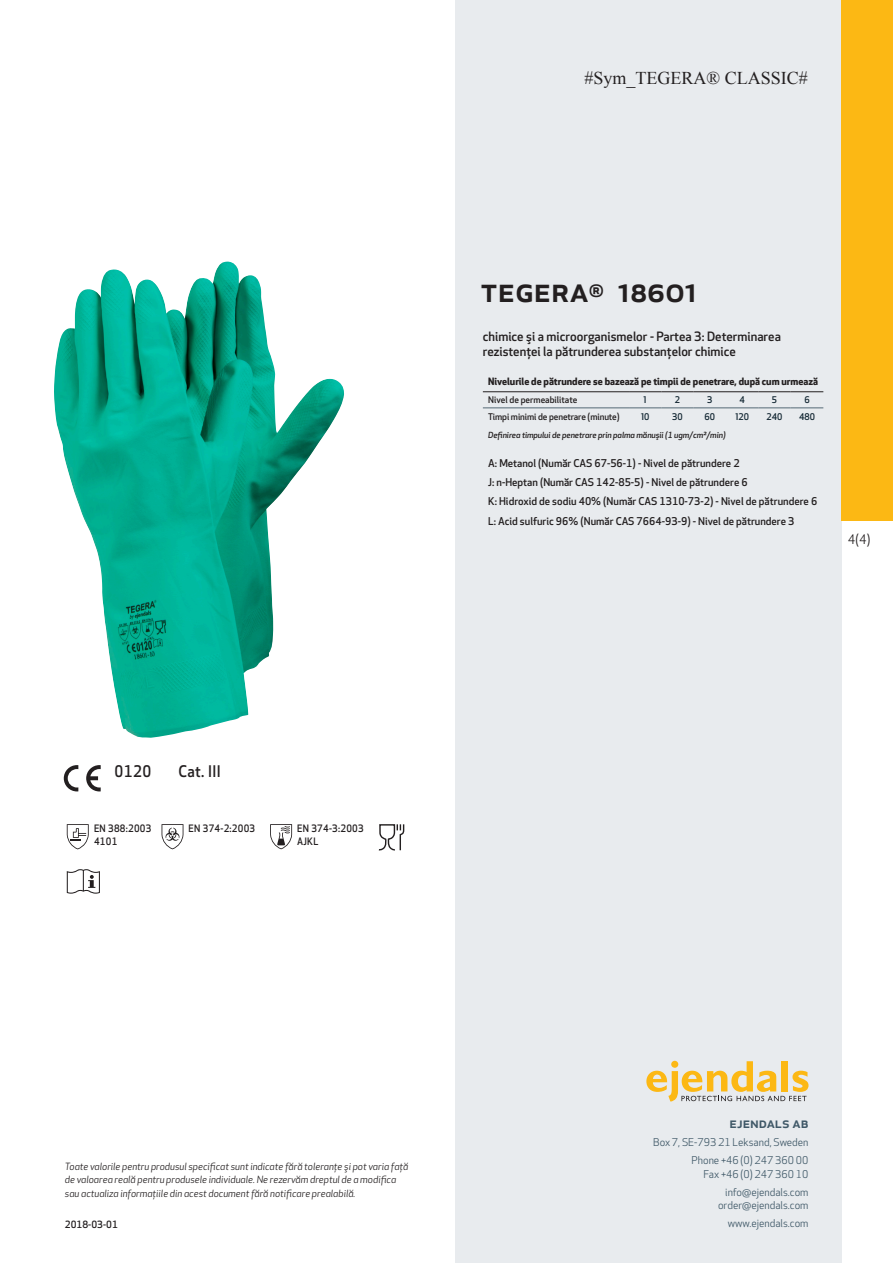
<style>
.page{position:relative;width:893px;height:1263px;background:#fff}
.page>*{position:absolute;margin:0;border:0;box-sizing:border-box;transform-origin:0 0}
.prodname{font:500 34.5px "Apex New";color:#231f20}
.t1{font:18px "Times New Roman";color:#231f20}
.Artikel{font:500 15.6px "Apex New";letter-spacing:.025em;color:#231f20;scale:.95 1}
.t2{font:500 15px "Apex New";color:#405968}
.t3{font:12.75px "Apex New";color:#231f20}
.Compliance_body{font:500 12.6px/15px "Apex New";color:#231f20}
.Artikel-2{font:500 10.5px/19.2px "Apex New";color:#231f20}
.t4{font:10.5px/18px "Apex New";color:#405968;text-align:right}
.Artikel-3{font:500 10.05px/13.2px "Apex New";letter-spacing:.025em;color:#231f20;scale:.95 1}
.Artikel-4{font:700 9.9px "Apex New";letter-spacing:-.005em;color:#231f20}
.t5{font:italic 9.75px/13.5px "Apex New";color:#231f20}
.t6{font:500 9.75px "Apex New";color:#231f20}
.Artikel-5{font:500 9px "Apex New";letter-spacing:-.01em;color:#231f20}
.Artikel-6{font:500 9px "Apex New";color:#122632}
.Artikel-7{font:italic 500 8.25px "Apex New";letter-spacing:-.01em;color:#231f20}
</style>
<div class="page">
<div style="left:455px;top:0;width:387px;height:1263px;background:#e8ebee"></div>
<svg style="left:646px;top:1061px;width:162px;height:40px"></svg>
<svg style="left:86px;top:765px;width:15px;height:26px"></svg>
<svg style="left:64px;top:765px;width:14px;height:26px"></svg>
<svg style="left:67px;top:824px;width:22px;height:25px"></svg>
<svg style="left:162px;top:824px;width:21px;height:25px"></svg>
<svg style="left:270px;top:824px;width:22px;height:25px"></svg>
<svg style="left:379px;top:824px;width:25px;height:26px"></svg>
<svg style="left:67px;top:869px;width:33px;height:25px"></svg>
<hr style="left:483px;top:407px;width:146px;height:1px;background:#556975">
<hr style="left:629px;top:407px;width:32px;height:1px;background:#556975">
<hr style="left:661px;top:407px;width:33px;height:1px;background:#556975">
<hr style="left:694px;top:407px;width:32px;height:1px;background:#556975">
<hr style="left:726px;top:407px;width:32px;height:1px;background:#556975">
<hr style="left:758px;top:407px;width:33px;height:1px;background:#556975">
<hr style="left:791px;top:407px;width:32px;height:1px;background:#556975">
<hr style="left:483px;top:391px;width:146px;height:1px;background:#231f20">
<hr style="left:629px;top:391px;width:32px;height:1px;background:#231f20">
<hr style="left:661px;top:391px;width:33px;height:1px;background:#231f20">
<hr style="left:694px;top:391px;width:32px;height:1px;background:#231f20">
<hr style="left:726px;top:391px;width:32px;height:1px;background:#231f20">
<hr style="left:758px;top:391px;width:33px;height:1px;background:#231f20">
<hr style="left:791px;top:391px;width:32px;height:1px;background:#231f20">
<div style="left:842px;top:0;width:51px;height:520px;background:#fcb814"></div>
<img style="left:54px;top:262px;width:290px;height:476px">
<p class="Artikel" style="left:115px;top:761px;width:40px">0120</p>
<p class="Artikel" style="left:178px;top:761px;width:46px">Cat. III</p>
<p class="Artikel-3" style="left:94px;top:821px;width:62px">EN 388:2003<br>4101</p>
<p class="Artikel-3" style="left:189px;top:821px;width:72px">EN 374-2:2003</p>
<p class="Artikel-3" style="left:297px;top:821px;width:72px">EN 374-3:2003<br>AJKL</p>
<p class="t1" style="left:584px;top:66px;width:225px">#Sym_TEGERA® CLASSIC#</p>
<p class="prodname" style="left:480px;top:266px;width:218px">TEGERA<sup>®</sup> 18601</p>
<p class="Compliance_body" style="left:483px;top:329px;width:300px">chimice şi a microorganismelor - Partea 3: Determinarea rezistenţei la pătrunderea substanţelor chimice</p>
<p class="Artikel-4" style="left:488px;top:374px;width:331px">Nivelurile de pătrundere se bazează pe timpii de penetrare, după cum urmează</p>
<p class="Artikel-5" style="left:488px;top:394px;width:91px">Nivel de permeabilitate</p>
<p class="Artikel-6" style="left:644px;top:394px;width:5px">1</p>
<p class="Artikel-6" style="left:675px;top:394px;width:7px">2</p>
<p class="Artikel-6" style="left:707px;top:394px;width:7px">3</p>
<p class="Artikel-6" style="left:739px;top:394px;width:7px">4</p>
<p class="Artikel-6" style="left:772px;top:394px;width:7px">5</p>
<p class="Artikel-6" style="left:804px;top:394px;width:7px">6</p>
<p class="Artikel-5" style="left:488px;top:411px;width:133px">Timpi minimi de penetrare (minute)</p>
<p class="Artikel-6" style="left:641px;top:411px;width:10px">10</p>
<p class="Artikel-6" style="left:672px;top:411px;width:12px">30</p>
<p class="Artikel-6" style="left:704px;top:411px;width:12px">60</p>
<p class="Artikel-6" style="left:735px;top:411px;width:15px">120</p>
<p class="Artikel-6" style="left:766px;top:411px;width:17px">240</p>
<p class="Artikel-6" style="left:799px;top:411px;width:17px">480</p>
<p class="Artikel-7" style="left:488px;top:429px;width:239px">Definirea timpului de penetrare prin palma mănuşii (1 ugm/cm²/min)</p>
<p class="Artikel-2" style="left:488px;top:453px;width:331px">A: Metanol (Număr CAS 67-56-1) - Nivel de pătrundere 2<br>J: n-Heptan (Număr CAS 142-85-5) - Nivel de pătrundere 6<br>K: Hidroxid de sodiu 40% (Număr CAS 1310-73-2) - Nivel de pătrundere 6<br>L: Acid sulfuric 96% (Număr CAS 7664-93-9) - Nivel de pătrundere 3</p>
<h3 class="t3" style="left:848px;top:531px;width:24px">4(4)</h3>
<p class="t5" style="left:65px;top:1159px;width:345px">Toate valorile pentru produsul specificat sunt indicate fără toleranţe şi pot varia faţă de valoarea reală pentru produsele individuale. Ne rezervăm dreptul de a modifica sau actualiza informaţiile din acest document fără notificare prealabilă.</p>
<p class="t6" style="left:65px;top:1218px;width:54px">2018-03-01</p>
<h3 class="t2" style="left:729px;top:1113px;width:80px">ejendals ab</h3>
<p class="t4" style="left:653px;top:1133px;width:157px">Box 7, SE-793 21 Leksand, Sweden<br>Phone +46 (0) 247 360 00</p>
<p class="t4" style="left:703px;top:1165px;width:107px">Fax +46 (0) 247 360 10 info@ejendals.com</p>
<p class="t4" style="left:718px;top:1196px;width:92px">order@ejendals.com</p>
<p class="t4" style="left:728px;top:1215px;width:82px">www.ejendals.com</p>
</div>
